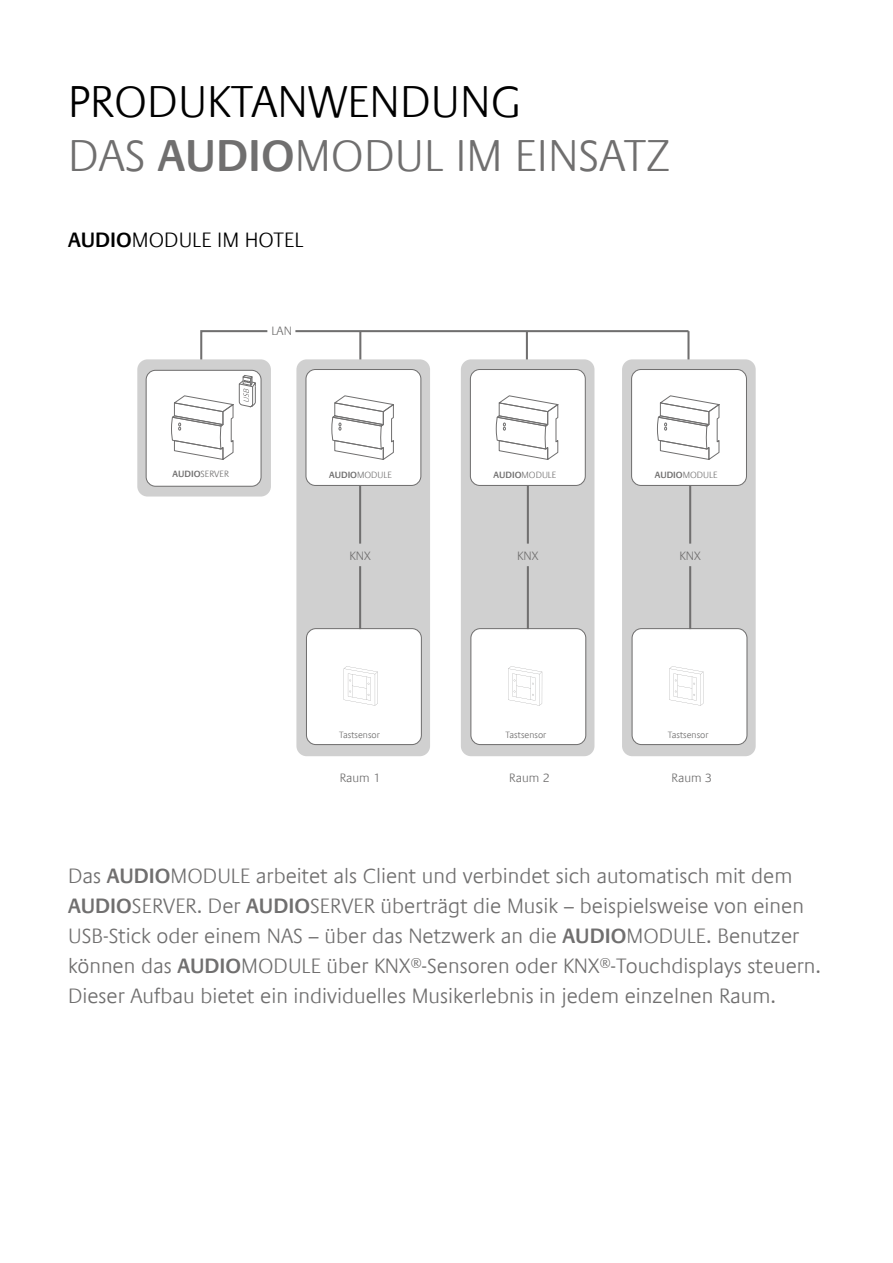
<style>
.page{position:relative;width:893px;height:1263px;background:#fff}
.page>*{position:absolute;margin:0;border:0;box-sizing:border-box;transform-origin:0 0}
.t1{font:300 45px/54px "Praxis Com";color:#706f6f}
.t2{font:300 21px/30px "Praxis Com";color:#706f6f}
.t3{font:300 21px "Praxis Com";color:#000}
.t4{font:300 12.3px "Praxis Com";color:#706f6f}
.t5{font:300 9.15px "Praxis Com";color:#706f6f}
.s1{color:#000}
.s2{font-weight:600}
</style>
<div class="page">
<hr style="left:359px;top:332px;width:2px;height:92px;background:#706f6f">
<hr style="left:526px;top:332px;width:2px;height:95px;background:#706f6f">
<hr style="left:295px;top:330px;width:393px;height:2px;background:#706f6f">
<div style="left:137px;top:359px;width:134px;height:137px;background:#d0d0d0;border-radius:10px"></div>
<div style="left:146px;top:370px;width:115px;height:116px;background:#fff;border-radius:9px"></div>
<div style="left:146px;top:370px;width:116px;height:117px;border:1px solid #706f6f;border-radius:9px"></div>
<hr style="left:687px;top:331px;width:2px;height:102px;background:#706f6f">
<div style="left:296px;top:359px;width:134px;height:397px;background:#d0d0d0;border-radius:10px"></div>
<div style="left:306px;top:369px;width:115px;height:116px;background:#fff;border-radius:9px"></div>
<div style="left:305px;top:369px;width:116px;height:117px;border:1px solid #706f6f;border-radius:9px"></div>
<div style="left:306px;top:629px;width:115px;height:115px;background:#fff;border-radius:9px"></div>
<div style="left:306px;top:628px;width:116px;height:117px;border:1px solid #706f6f;border-radius:9px"></div>
<svg style="left:344px;top:666px;width:34px;height:39px"></svg>
<svg style="left:331px;top:395px;width:63px;height:65px"></svg>
<div style="left:461px;top:359px;width:133px;height:397px;background:#d0d0d0;border-radius:10px"></div>
<div style="left:470px;top:369px;width:115px;height:116px;background:#fff;border-radius:9px"></div>
<div style="left:470px;top:369px;width:116px;height:117px;border:1px solid #706f6f;border-radius:9px"></div>
<div style="left:471px;top:629px;width:115px;height:115px;background:#fff;border-radius:9px"></div>
<div style="left:470px;top:628px;width:116px;height:117px;border:1px solid #706f6f;border-radius:9px"></div>
<svg style="left:508px;top:666px;width:34px;height:39px"></svg>
<svg style="left:496px;top:395px;width:62px;height:65px"></svg>
<div style="left:622px;top:359px;width:134px;height:397px;background:#d0d0d0;border-radius:10px"></div>
<div style="left:632px;top:369px;width:114px;height:116px;background:#fff;border-radius:9px"></div>
<div style="left:631px;top:369px;width:116px;height:117px;border:1px solid #706f6f;border-radius:9px"></div>
<div style="left:632px;top:629px;width:115px;height:115px;background:#fff;border-radius:9px"></div>
<div style="left:632px;top:628px;width:115px;height:117px;border:1px solid #706f6f;border-radius:9px"></div>
<svg style="left:669px;top:666px;width:34px;height:39px"></svg>
<svg style="left:657px;top:395px;width:63px;height:65px"></svg>
<hr style="left:359px;top:485px;width:2px;height:59px;background:#706f6f">
<hr style="left:359px;top:566px;width:2px;height:63px;background:#706f6f">
<hr style="left:527px;top:485px;width:2px;height:59px;background:#706f6f">
<hr style="left:527px;top:566px;width:2px;height:63px;background:#706f6f">
<hr style="left:689px;top:485px;width:2px;height:59px;background:#706f6f">
<hr style="left:689px;top:566px;width:2px;height:63px;background:#706f6f">
<svg style="left:171px;top:330px;width:97px;height:130px"></svg>
<h1 class="t1" style="left:68px;top:76px;width:604px"><span class="s1">PRODUKTANWENDUNG<br></span>DAS <span class="s2">AUDIO</span>MODUL IM EINSATZ</h1>
<p class="t3" style="left:68px;top:228px;width:237px"><span class="s2">AUDIO</span>MODULE IM HOTEL</p>
<p class="t4" style="left:271px;top:324px;width:22px">LAN</p>
<p class="t5" style="left:173px;top:468px;width:58px"><span class="s2">AUDIO</span>SERVER</p>
<p class="t5" style="left:329px;top:470px;width:64px"><span class="s2">AUDIO</span>MODULE</p>
<p class="t5" style="left:494px;top:470px;width:64px"><span class="s2">AUDIO</span>MODULE</p>
<p class="t5" style="left:655px;top:470px;width:64px"><span class="s2">AUDIO</span>MODULE</p>
<p class="t4" style="left:349px;top:549px;width:23px">KNX</p>
<p class="t4" style="left:517px;top:549px;width:23px">KNX</p>
<p class="t4" style="left:679px;top:549px;width:23px">KNX</p>
<p class="t5" style="left:339px;top:729px;width:42px">Tastsensor</p>
<p class="t4" style="left:340px;top:771px;width:42px">Raum 1</p>
<p class="t4" style="left:509px;top:771px;width:42px">Raum 2</p>
<p class="t4" style="left:672px;top:771px;width:42px">Raum 3</p>
<p class="t5" style="left:505px;top:729px;width:42px">Tastsensor</p>
<p class="t5" style="left:668px;top:729px;width:42px">Tastsensor</p>
<p class="t2" style="left:68px;top:861px;width:755px">Das <span class="s2">AUDIO</span>MODULE arbeitet als Client und verbindet sich automatisch mit dem <span class="s2">AUDIO</span>SERVER. Der <span class="s2">AUDIO</span>SERVER überträgt die Musik – beispielsweise von einen USB-Stick oder einem NAS – über das Netzwerk an die <span class="s2">AUDIO</span>MODULE. Benutzer können das <span class="s2">AUDIO</span>MODULE über KNX<sup>®</sup>-Sensoren oder KNX<sup>®</sup>-Touchdisplays steuern.<br>Dieser Aufbau bietet ein individuelles Musikerlebnis in jedem einzelnen Raum.</p>
</div>
